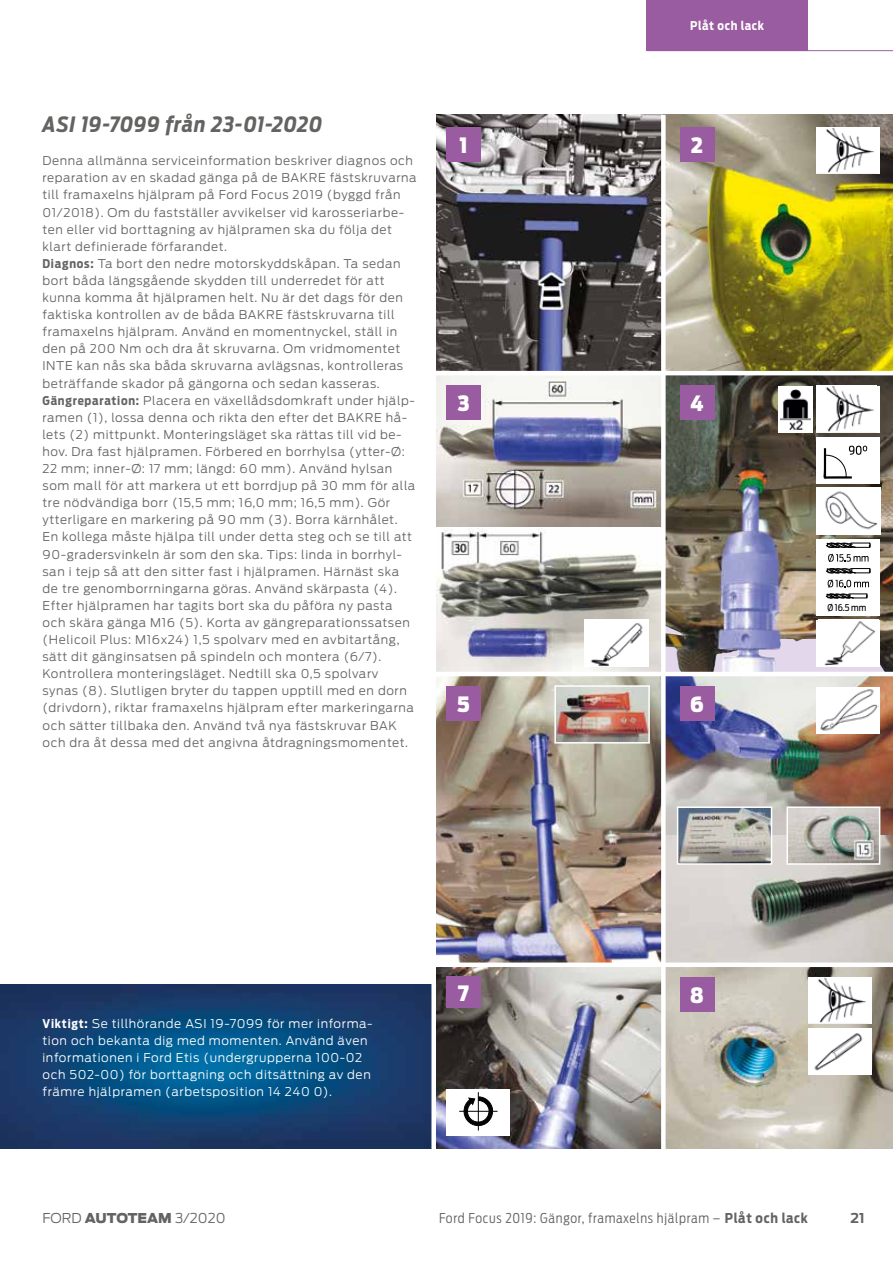
<style>
.page{position:relative;width:893px;height:1263px;background:#fff}
.page>*{position:absolute;margin:0;border:0;box-sizing:border-box;transform-origin:0 0}
.t1{font:italic 700 21px "Ford Antenna Cond";letter-spacing:.025em;color:#636362}
.t2{font:900 21px "Ford Antenna Cond";color:#fff}
.t3{font:300 13.5px "Ford Antenna Cond";letter-spacing:.05em;color:#636362}
.t4{font:300 13.5px "Ford Antenna";color:#636362}
.t5{font:700 13.5px "Ford Antenna";color:#636362}
.t6{font:300 12px/17.1px "Ford Antenna";letter-spacing:.05em;color:#636362}
.t7{font:300 12px/17.1px "Ford Antenna";letter-spacing:.05em;color:#fff}
.t8{font:700 12px "Ford Antenna Cond";letter-spacing:.05em;color:#fff}
.t9{font:9.3px "Ford Antenna Cond";color:#000}
.s1{font-family:"Ford Antenna Cond";font-weight:700}
.s2{font-weight:700}
.s3{font-weight:900}
</style>
<div class="page">
<img style="left:436px;top:115px;width:457px;height:256px">
<img style="left:731px;top:375px;width:162px;height:297px">
<img style="left:666px;top:375px;width:65px;height:297px">
<img style="left:666px;top:676px;width:227px;height:472px">
<img style="left:436px;top:528px;width:225px;height:620px">
<img style="left:436px;top:375px;width:225px;height:151px">
<img style="left:1px;top:984px;width:430px;height:164px">
<div style="left:646px;top:0;width:162px;height:51px;background:#9a5ca1"></div>
<hr style="left:646px;top:50px;width:247px;height:1px;background:#9a5ca1">
<hr style="left:436px;top:672px;width:457px;height:4px;background:#fff">
<div style="left:436px;top:962px;width:457px;height:5px;background:#fff"></div>
<div style="left:446px;top:128px;width:34px;height:34px;background:#9a5ca1"></div>
<div style="left:446px;top:386px;width:34px;height:34px;background:#9a5ca1"></div>
<div style="left:446px;top:687px;width:34px;height:34px;background:#9a5ca1"></div>
<div style="left:446px;top:976px;width:34px;height:32px;background:#9a5ca1"></div>
<div style="left:680px;top:128px;width:34px;height:34px;background:#9a5ca1"></div>
<div style="left:680px;top:386px;width:34px;height:34px;background:#9a5ca1"></div>
<div style="left:680px;top:687px;width:34px;height:34px;background:#9a5ca1"></div>
<div style="left:680px;top:977px;width:34px;height:34px;background:#9a5ca1"></div>
<img style="left:554px;top:684px;width:97px;height:60px">
<svg style="left:676px;top:806px;width:97px;height:59px;background:#a9aaa7"></svg>
<svg style="left:786px;top:806px;width:95px;height:59px;background:#b9b9b3"></svg>
<div style="left:816px;top:386px;width:64px;height:47px;background:#fff"></div>
<img style="left:825px;top:386px;width:49px;height:46px">
<div style="left:816px;top:128px;width:64px;height:46px;background:#fff"></div>
<img style="left:817px;top:128px;width:60px;height:46px">
<div style="left:808px;top:977px;width:64px;height:47px;background:#fff"></div>
<img style="left:808px;top:978px;width:60px;height:46px">
<div style="left:778px;top:386px;width:34px;height:47px;background:#fff"></div>
<img style="left:781px;top:389px;width:30px;height:41px">
<div style="left:816px;top:437px;width:64px;height:47px;background:#fff"></div>
<svg style="left:823px;top:446px;width:44px;height:32px"></svg>
<hr style="left:824px;top:448px;width:2px;height:31px;background:#020203">
<hr style="left:825px;top:476px;width:27px;height:3px;background:#020203">
<img style="left:816px;top:488px;width:64px;height:47px">
<div style="left:816px;top:620px;width:64px;height:46px;background:#fff"></div>
<img style="left:824px;top:621px;width:52px;height:45px">
<div style="left:816px;top:687px;width:64px;height:46px;background:#fff"></div>
<img style="left:820px;top:689px;width:58px;height:42px">
<div style="left:808px;top:1028px;width:64px;height:47px;background:#fff"></div>
<img style="left:814px;top:1033px;width:49px;height:38px">
<div style="left:446px;top:1089px;width:64px;height:46px;background:#fff"></div>
<hr style="left:459px;top:1111px;width:39px;height:1px;background:#020203">
<hr style="left:478px;top:1092px;width:1px;height:38px;background:#020203">
<svg style="left:463px;top:1096px;width:30px;height:30px"></svg>
<div style="left:816px;top:539px;width:64px;height:25px;background:#fff"></div>
<svg style="left:826px;top:543px;width:44px;height:5px"></svg>
<svg style="left:828px;top:554px;width:40px;height:8px"></svg>
<div style="left:816px;top:564px;width:64px;height:26px;background:#fff"></div>
<svg style="left:826px;top:568px;width:44px;height:5px"></svg>
<svg style="left:828px;top:579px;width:41px;height:9px"></svg>
<div style="left:816px;top:590px;width:64px;height:25px;background:#fff"></div>
<svg style="left:826px;top:594px;width:41px;height:4px"></svg>
<img style="left:585px;top:620px;width:63px;height:46px">
<div style="left:661px;top:115px;width:5px;height:1060px;background:#fff"></div>
<h1 class="t1" style="left:43px;top:105px;width:281px">ASI 19-7099 från 23-01-2020</h1>
<p class="t6" style="left:43px;top:151px;width:376px">Denna allmänna serviceinformation beskriver diagnos och reparation av en skadad gänga på de BAKRE fästskruvarna till framaxelns hjälpram på Ford Focus 2019 (byggd från 01/2018). Om du fastställer avvikelser vid karosseriarbe&shy;ten eller vid borttagning av hjälpramen ska du följa det klart definierade förfarandet.<br><span class="s1">Diagnos:</span> Ta bort den nedre motorskyddskåpan. Ta sedan bort båda längsgående skydden till underredet för att kunna komma åt hjälpramen helt. Nu är det dags för den faktiska kontrollen av de båda BAKRE fästskruvarna till framaxelns hjälpram. Använd en momentnyckel, ställ in den på 200 Nm och dra åt skruvarna. Om vridmomentet INTE kan nås ska båda skruvarna avlägsnas, kontrolleras beträffande skador på gängorna och sedan kasseras.<br><span class="s1">Gängreparation:</span> Placera en växellådsdomkraft under hjälp&shy;ramen (1), lossa denna och rikta den efter det BAKRE hå&shy;lets (2) mittpunkt. Monteringsläget ska rättas till vid be&shy;hov. Dra fast hjälpramen. Förbered en borrhylsa (ytter-Ø:<br>22 mm; inner-Ø: 17 mm; längd: 60 mm). Använd hylsan som mall för att markera ut ett borrdjup på 30 mm för alla tre nödvändiga borr (15,5 mm; 16,0 mm; 16,5 mm). Gör ytterligare en markering på 90 mm (3). Borra kärnhålet.<br>En kollega måste hjälpa till under detta steg och se till att 90-gradersvinkeln är som den ska. Tips: linda in borrhyl&shy;san i tejp så att den sitter fast i hjälpramen. Härnäst ska de tre genomborrningarna göras. Använd skärpasta (4).<br>Efter hjälpramen har tagits bort ska du påföra ny pasta och skära gänga M16 (5). Korta av gängreparationssatsen (Helicoil Plus: M16x24) 1,5 spolvarv med en avbitartång, sätt dit gänginsatsen på spindeln och montera (6/7).<br>Kontrollera monteringsläget. Nedtill ska 0,5 spolvarv synas (8). Slutligen bryter du tappen upptill med en dorn (drivdorn), riktar framaxelns hjälpram efter markeringarna och sätter tillbaka den. Använd två nya fästskruvar BAK och dra åt dessa med det angivna åtdragningsmomentet.</p>
<h1 class="t2" style="left:459px;top:126px;width:10px">1</h1>
<h1 class="t2" style="left:457px;top:384px;width:14px">3</h1>
<h1 class="t2" style="left:457px;top:685px;width:14px">5</h1>
<p class="t7" style="left:43px;top:1014px;width:332px"><span class="s1">Viktigt:</span> Se tillhörande ASI 19-7099 för mer informa&shy;tion och bekanta dig med momenten. Använd även informationen i Ford Etis (undergrupperna 100-02 och 502-00) för borttagning och ditsättning av den främre hjälpramen (arbetsposition 14 240 0).</p>
<h1 class="t2" style="left:458px;top:973px;width:13px">7</h1>
<p class="t8" style="left:690px;top:15px;width:75px">Plåt och lack</p>
<h1 class="t2" style="left:691px;top:126px;width:13px">2</h1>
<h1 class="t2" style="left:690px;top:384px;width:15px">4</h1>
<h1 class="t2" style="left:690px;top:685px;width:15px">6</h1>
<p class="t9" style="left:827px;top:600px;width:40px">Ø 16.5 mm</p>
<h1 class="t2" style="left:690px;top:976px;width:15px">8</h1>
<p class="t3" style="left:439px;top:1206px;width:370px">Ford Focus 2019: Gängor, framaxelns hjälpram – <span class="s2">Plåt och lack</span></p>
<p class="t4" style="left:43px;top:1206px;width:185px">FORD <span class="s3">AUTOTEAM</span> 3/2020</p>
<p class="t5" style="left:850px;top:1206px;width:16px">21</p>
</div>
